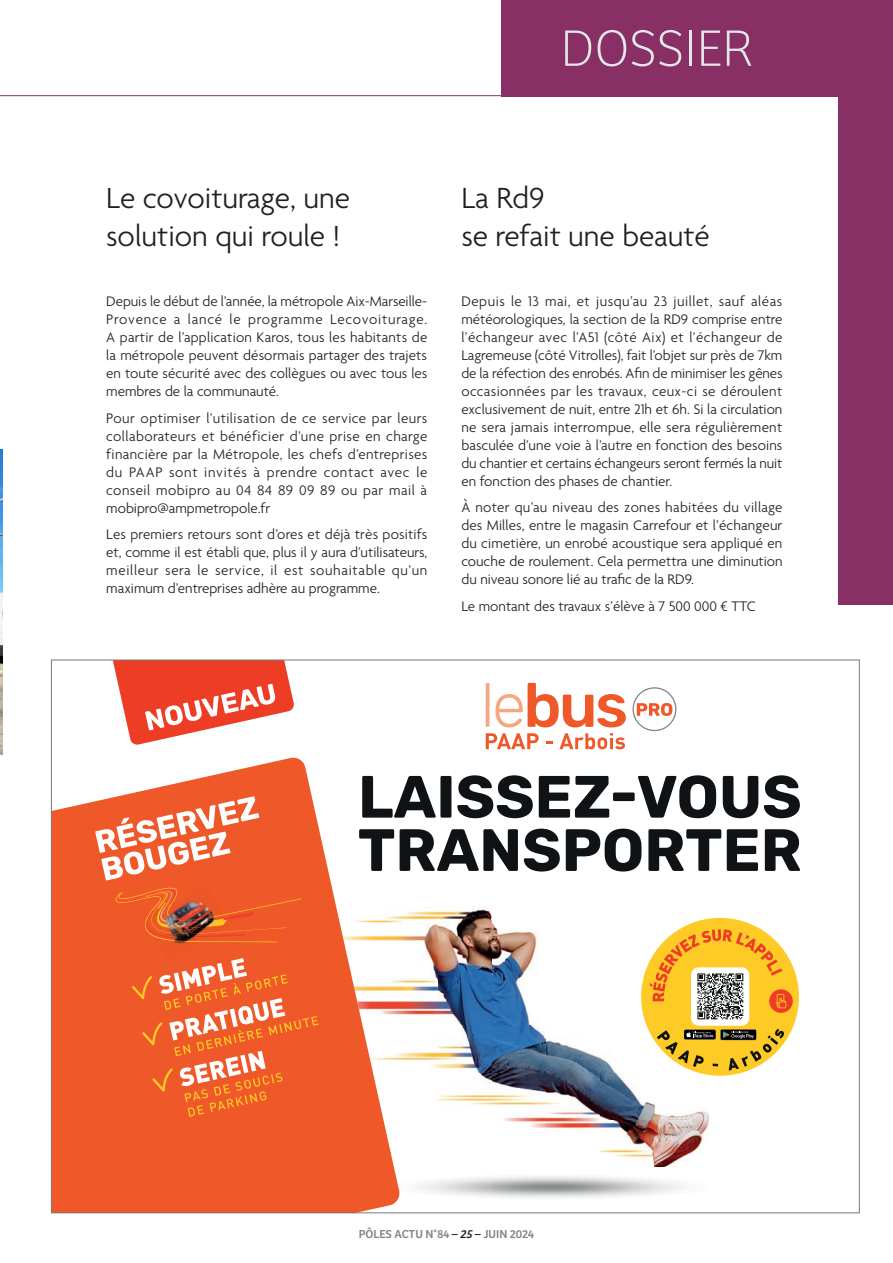
<style>
.page{position:relative;width:893px;height:1263px;background:#fff}
.page>*{position:absolute;margin:0;border:0;box-sizing:border-box;transform-origin:0 0}
.t1{font:100 52.95px "Bree";color:#e6e7e9}
.t2{font:300 31.5px/37.8px "Agenda";color:#231f20}
.t3{font:300 15px/18px "Agenda";color:#231f20;text-align:justify}
.t4{font:12px "Bree";color:#808285}
.s1{color:#231f20}
.s2{font-style:italic;color:#231f20}
</style>
<div class="page">
<div style="left:502px;top:0;width:391px;height:96px;background:#883065"></div>
<div style="left:839px;top:85px;width:54px;height:520px;background:#883065"></div>
<svg style="left:0;top:52px;width:502px;height:44px"></svg>
<img style="left:0;top:449px;width:2px;height:305px">
<img style="left:401px;top:907px;width:360px;height:24px">
<img style="left:401px;top:931px;width:248px;height:47px">
<img style="left:401px;top:978px;width:245px;height:48px">
<img style="left:401px;top:1026px;width:254px;height:47px">
<img style="left:434px;top:1073px;width:307px;height:47px">
<img style="left:417px;top:1120px;width:292px;height:78px">
<svg style="left:632px;top:687px;width:44px;height:44px"></svg>
<svg style="left:486px;top:683px;width:3px;height:44px"></svg>
<svg style="left:495px;top:683px;width:131px;height:44px"></svg>
<svg style="left:486px;top:733px;width:53px;height:16px"></svg>
<svg style="left:546px;top:741px;width:7px;height:3px"></svg>
<svg style="left:559px;top:733px;width:66px;height:16px"></svg>
<svg style="left:401px;top:776px;width:35px;height:42px"></svg>
<div style="left:440px;top:776px;width:11px;height:42px;background:#101315;border-radius:2px"></div>
<svg style="left:457px;top:775px;width:76px;height:43px"></svg>
<svg style="left:539px;top:776px;width:70px;height:42px"></svg>
<div style="left:613px;top:792px;width:22px;height:9px;background:#101315"></div>
<svg style="left:638px;top:775px;width:78px;height:43px"></svg>
<svg style="left:723px;top:776px;width:35px;height:42px"></svg>
<svg style="left:764px;top:775px;width:36px;height:43px"></svg>
<svg style="left:401px;top:829px;width:117px;height:42px"></svg>
<svg style="left:524px;top:829px;width:36px;height:42px"></svg>
<svg style="left:566px;top:829px;width:76px;height:42px"></svg>
<svg style="left:648px;top:829px;width:73px;height:42px"></svg>
<svg style="left:727px;top:829px;width:31px;height:42px"></svg>
<svg style="left:765px;top:829px;width:35px;height:42px"></svg>
<svg style="left:53px;top:757px;width:348px;height:454px;fill:#ef5929"></svg>
<svg style="left:132px;top:958px;width:187px;height:159px;background:#f16f3e"></svg>
<img style="left:147px;top:942px;width:50px;height:18px">
<img style="left:174px;top:942px;width:55px;height:2px">
<svg style="left:95px;top:796px;width:207px;height:146px;background:#eb6f45"></svg>
<img style="left:157px;top:907px;width:10px;height:15px">
<svg style="left:113px;top:662px;width:181px;height:83px"></svg>
<div style="left:641px;top:918px;width:158px;height:158px;background:#feca26;border-radius:50%"></div>
<svg style="left:769px;top:989px;width:24px;height:24px"></svg>
<svg style="left:657px;top:1029px;width:127px;height:41px"></svg>
<div style="left:691px;top:967px;width:58px;height:59px;background:#fff;border-radius:8px"></div>
<svg style="left:650px;top:929px;width:136px;height:90px"></svg>
<h1 class="t1" style="left:560px;top:10px;width:194px">DOSSIER</h1>
<h2 class="t2" style="left:106px;top:181px;width:245px">Le covoiturage, une solution qui roule !</h2>
<p class="t3" style="left:106px;top:293px;width:323px">Depuis le début de l’année, la métropole Aix-Marseille-Provence a lancé le programme Lecovoiturage.<br>A partir de l’application Karos, tous les habitants de la métropole peuvent désormais partager des trajets en toute sécurité avec des collègues ou avec tous les membres de la communauté.</p>
<p class="t3" style="left:106px;top:410px;width:323px">Pour optimiser l’utilisation de ce service par leurs collaborateurs et bénéficier d’une prise en charge financière par la Métropole, les chefs d’entreprises du PAAP sont invités à prendre contact avec le conseil mobipro au 04 84 89 09 89 ou par mail à mobipro@ampmetropole.fr</p>
<p class="t3" style="left:106px;top:526px;width:322px">Les premiers retours sont d’ores et déjà très positifs et, comme il est établi que, plus il y aura d’utilisateurs, meilleur sera le service, il est souhaitable qu’un maximum d’entreprises adhère au programme.</p>
<h2 class="t2" style="left:461px;top:181px;width:250px">La Rd9<br>se refait une beauté</h2>
<p class="t3" style="left:461px;top:293px;width:323px">Depuis le 13 mai, et jusqu’au 23 juillet, sauf aléas météorologiques, la section de la RD9 comprise entre l’échangeur avec l’A51 (côté Aix) et l’échangeur de Lagremeuse (côté Vitrolles), fait l’objet sur près de 7km de la réfection des enrobés. Afin de minimiser les gênes occasionnées par les travaux, ceux-ci se déroulent exclusivement de nuit, entre 21h et 6h. Si la circulation ne sera jamais interrompue, elle sera régulièrement basculée d’une voie à l’autre en fonction des besoins du chantier et certains échangeurs seront fermés la nuit en fonction des phases de chantier.</p>
<p class="t3" style="left:461px;top:499px;width:323px">À noter qu’au niveau des zones habitées du village des Milles, entre le magasin Carrefour et l’échangeur du cimetière, un enrobé acoustique sera appliqué en couche de roulement. Cela permettra une diminution du niveau sonore lié au trafic de la RD9.</p>
<p class="t3" style="left:461px;top:598px;width:296px">Le montant des travaux s’élève à 7 500 000 € TTC</p>
<p class="t4" style="left:359px;top:1225px;width:177px">PÔLES ACTU N°84 <span class="s1">–</span> <span class="s2">25</span> <span class="s1">–</span> JUIN 2024</p>
</div>
